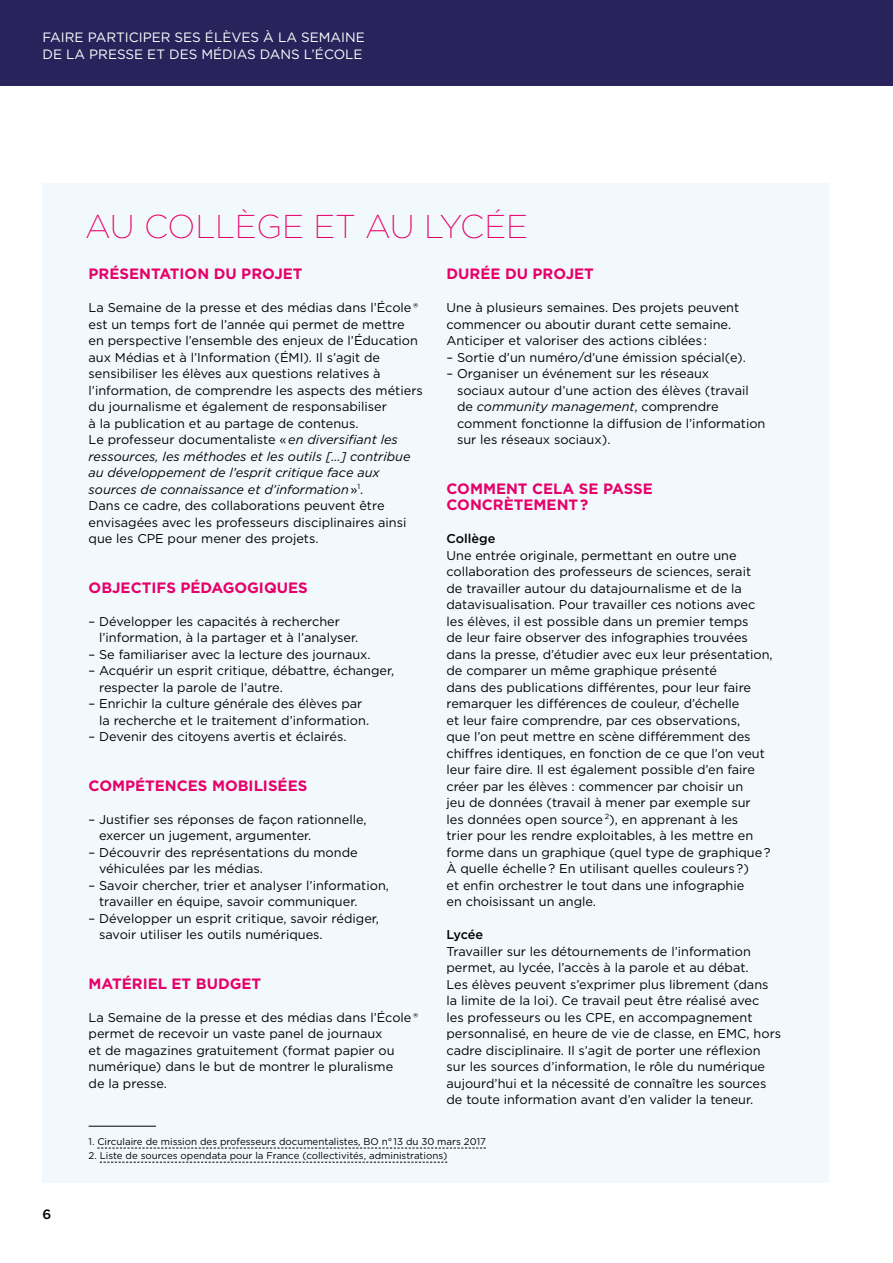
<style>
.page{position:relative;width:893px;height:1263px;background:#fff}
.page>*{position:absolute;margin:0;border:0;box-sizing:border-box;transform-origin:0 0}
.t1{font:200 33px "Gotham";color:#e60069}
.Intertitre{font:700 15px/16.5px "Gotham";color:#e60069}
.t2{font:13.5px "Gotham";color:#fff}
.t3{font:500 13.5px "Gotham";color:#000}
.Texte_courant_fàg{font:12.75px/16.5px "Gotham";color:#000}
.Texte_courant_fàg-2{font:italic 12.75px/16.5px "Gotham";color:#000}
.Texte_courant_fàg-3{font:500 12.75px "Gotham";color:#000}
.Notes{font:9.75px "Gotham";color:#000}
.s1{font-style:normal}
.s2{font-style:italic}
</style>
<div class="page">
<div style="left:43px;top:183px;width:786px;height:999px;background:#f2f9fd"></div>
<div style="left:0;top:0;width:893px;height:85px;background:#29235c"></div>
<svg style="left:97px;top:1148px;width:389px;height:1px"></svg>
<svg style="left:100px;top:1162px;width:347px;height:1px"></svg>
<hr style="left:89px;top:1126px;width:67px;height:1px;background:#000">
<p class="t2" style="left:43px;top:29px;width:324px">FAIRE PARTICIPER SES ÉLÈVES À LA SEMAINE</p>
<p class="t2" style="left:43px;top:45px;width:322px">DE LA PRESSE ET DES MÉDIAS DANS L’ÉCOLE</p>
<p class="t1" style="left:85px;top:206px;width:445px">AU COLLÈGE ET AU LYCÉE</p>
<p class="t3" style="left:43px;top:1205px;width:10px">6</p>
<p class="Intertitre" style="left:89px;top:265px;width:216px">PRÉSENTATION DU PROJET</p>
<p class="Texte_courant_fàg" style="left:89px;top:299px;width:336px">La Semaine de la presse et des médias dans l’École ® est un temps fort de l’année qui permet de mettre en perspective l’ensemble des enjeux de l’Éducation aux Médias et à l’Information (ÉMI). Il s’agit de sensibiliser les élèves aux questions relatives à l’information, de comprendre les aspects des métiers du journalisme et également de responsabiliser<br>à la publication et au partage de contenus.</p>
<p class="Texte_courant_fàg-2" style="left:89px;top:431px;width:323px"><span class="s1">Le professeur documentaliste «</span> en diversifiant les ressources, les méthodes et les outils […] contribue au développement de l’esprit critique face aux sources de connaissance et d’information <span class="s1">»</span><sup>1</sup><span class="s1">.</span></p>
<p class="Texte_courant_fàg" style="left:89px;top:497px;width:319px">Dans ce cadre, des collaborations peuvent être envisagées avec les professeurs disciplinaires ainsi que les CPE pour mener des projets.</p>
<p class="Intertitre" style="left:89px;top:579px;width:221px">OBJECTIFS PÉDAGOGIQUES</p>
<p class="Texte_courant_fàg" style="left:99px;top:612px;width:261px;text-indent:-11px">– Développer les capacités à rechercher l’information, à la partager et à l’analyser.</p>
<p class="Texte_courant_fàg" style="left:89px;top:645px;width:284px">– Se familiariser avec la lecture des journaux.</p>
<p class="Texte_courant_fàg" style="left:99px;top:662px;width:297px;text-indent:-11px">– Acquérir un esprit critique, débattre, échanger, respecter la parole de l’autre.</p>
<p class="Texte_courant_fàg" style="left:99px;top:695px;width:271px;text-indent:-11px">– Enrichir la culture générale des élèves par la recherche et le traitement d’information.</p>
<p class="Texte_courant_fàg" style="left:89px;top:728px;width:259px">– Devenir des citoyens avertis et éclairés.</p>
<p class="Intertitre" style="left:89px;top:777px;width:220px">COMPÉTENCES MOBILISÉES</p>
<p class="Texte_courant_fàg" style="left:99px;top:810px;width:269px;text-indent:-11px">– Justifier ses réponses de façon rationnelle, exercer un jugement, argumenter.</p>
<p class="Texte_courant_fàg" style="left:99px;top:843px;width:260px;text-indent:-11px">– Découvrir des représentations du monde véhiculées par les médias.</p>
<p class="Texte_courant_fàg" style="left:99px;top:876px;width:291px;text-indent:-11px">– Savoir chercher, trier et analyser l’information, travailler en équipe, savoir communiquer.</p>
<p class="Texte_courant_fàg" style="left:99px;top:909px;width:281px;text-indent:-11px">– Développer un esprit critique, savoir rédiger, savoir utiliser les outils numériques.</p>
<p class="Intertitre" style="left:89px;top:975px;width:174px">MATÉRIEL ET BUDGET</p>
<p class="Texte_courant_fàg" style="left:89px;top:1008px;width:331px">La Semaine de la presse et des médias dans l’École ® permet de recevoir un vaste panel de journaux<br>et de magazines gratuitement (format papier ou numérique) dans le but de montrer le pluralisme<br>de la presse.</p>
<p class="Intertitre" style="left:446px;top:265px;width:149px">DURÉE DU PROJET</p>
<p class="Texte_courant_fàg" style="left:446px;top:299px;width:294px">Une à plusieurs semaines. Des projets peuvent commencer ou aboutir durant cette semaine.<br>Anticiper et valoriser des actions ciblées :</p>
<p class="Texte_courant_fàg" style="left:446px;top:348px;width:301px">– Sortie d’un numéro/d’une émission spécial(e).</p>
<p class="Texte_courant_fàg" style="left:457px;top:365px;width:310px;text-indent:-11px">– Organiser un événement sur les réseaux<br>sociaux autour d’une action des élèves (travail de <span class="s2">community management</span>, comprendre comment fonctionne la diffusion de l’information sur les réseaux sociaux).</p>
<p class="Intertitre" style="left:446px;top:480px;width:208px">COMMENT CELA SE PASSE<br>CONCRÈTEMENT ?</p>
<p class="Texte_courant_fàg-3" style="left:446px;top:530px;width:50px">Collège</p>
<p class="Texte_courant_fàg" style="left:446px;top:546px;width:328px">Une entrée originale, permettant en outre une collaboration des professeurs de sciences, serait<br>de travailler autour du datajournalisme et de la datavisualisation. Pour travailler ces notions avec les élèves, il est possible dans un premier temps<br>de leur faire observer des infographies trouvées dans la presse, d’étudier avec eux leur présentation, de comparer un même graphique présenté<br>dans des publications différentes, pour leur faire remarquer les différences de couleur, d’échelle<br>et leur faire comprendre, par ces observations,<br>que l’on peut mettre en scène différemment des chiffres identiques, en fonction de ce que l’on veut leur faire dire. Il est également possible d’en faire créer par les élèves : commencer par choisir un<br>jeu de données (travail à mener par exemple sur<br>les données open source <sup>2</sup>), en apprenant à les<br>trier pour les rendre exploitables, à les mettre en forme dans un graphique (quel type de graphique ?<br>À quelle échelle ? En utilisant quelles couleurs ?)<br>et enfin orchestrer le tout dans une infographie<br>en choisissant un angle.</p>
<p class="Texte_courant_fàg-3" style="left:446px;top:926px;width:38px">Lycée</p>
<p class="Texte_courant_fàg" style="left:446px;top:942px;width:336px">Travailler sur les détournements de l’information permet, au lycée, l’accès à la parole et au débat.<br>Les élèves peuvent s’exprimer plus librement (dans la limite de la loi). Ce travail peut être réalisé avec<br>les professeurs ou les CPE, en accompagnement personnalisé, en heure de vie de classe, en EMC, hors cadre disciplinaire. Il s’agit de porter une réflexion sur les sources d’information, le rôle du numérique aujourd’hui et la nécessité de connaître les sources de toute information avant d’en valider la teneur.</p>
<p class="Notes" style="left:89px;top:1135px;width:399px">1. Circulaire de mission des professeurs documentalistes, BO n° 13 du 30 mars 2017</p>
<p class="Notes" style="left:89px;top:1149px;width:360px">2. Liste de sources opendata pour la France (collectivités, administrations)</p>
</div>
